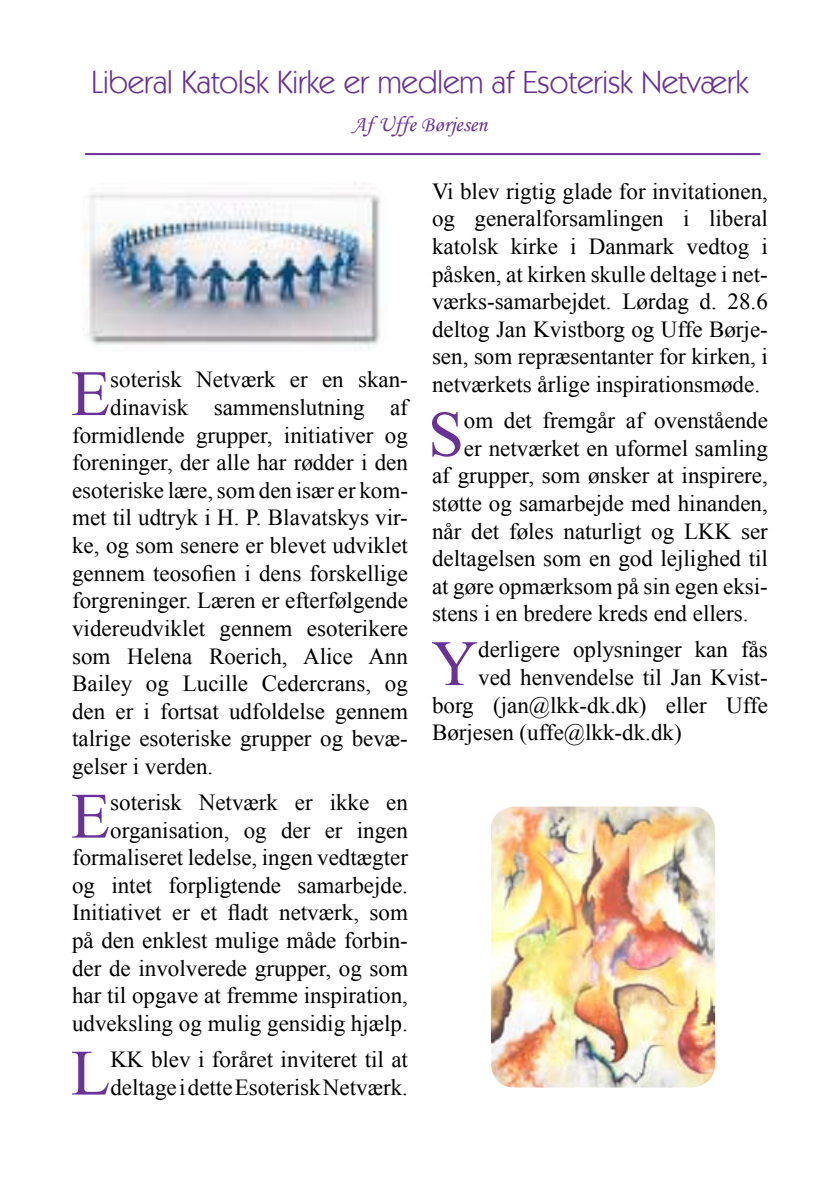
<style>
.page{position:relative;width:840px;height:1185px;background:#fff}
.page>*{position:absolute;margin:0;border:0;box-sizing:border-box;transform-origin:0 0}
.t1{font:64.6px "Times New Roman";color:#683297}
.t2{font:32px "Kabel IT Cby BT";color:#683297}
.t3{font:23px/27.6px "Times New Roman";color:#000;text-align:right}
.t4{font:22px "Monotype Corsiva";color:#683297}
</style>
<div class="page">
<hr style="left:85px;top:153px;width:675px;height:2px;background:#683297">
<img style="left:82px;top:182px;width:299px;height:167px">
<img style="left:490px;top:806px;width:224px;height:281px">
<h2 class="t2" style="left:91px;top:63px;width:658px">Liberal Katolsk Kirke er medlem af Esoterisk Netværk</h2>
<p class="t4" style="left:352px;top:111px;width:136px">Af Uffe Børjesen</p>
<h1 class="t1" style="left:71px;top:350px;width:41px">E</h1>
<p class="t3" style="left:110px;top:366px;width:299px">soterisk Netværk er en skan-</p>
<p class="t3" style="left:110px;top:393px;width:299px">dinavisk sammenslutning af</p>
<p class="t3" style="left:72px;top:421px;width:337px">formidlende grupper, initiativer og</p>
<p class="t3" style="left:72px;top:448px;width:337px">foreninger, der alle har rødder i den</p>
<p class="t3" style="left:72px;top:476px;width:337px">esoteriske lære, som den især er kom-</p>
<p class="t3" style="left:72px;top:504px;width:337px">met til udtryk i H. P. Blavatskys vir-</p>
<p class="t3" style="left:72px;top:531px;width:337px">ke, og som senere er blevet udviklet</p>
<p class="t3" style="left:72px;top:559px;width:337px">gennem teosofien i dens forskellige</p>
<p class="t3" style="left:72px;top:586px;width:337px">forgreninger. Læren er efterfølgende</p>
<p class="t3" style="left:72px;top:614px;width:337px">videreudviklet gennem esoterikere</p>
<p class="t3" style="left:72px;top:642px;width:337px">som Helena Roerich, Alice Ann</p>
<p class="t3" style="left:72px;top:669px;width:337px">Bailey og Lucille Cedercrans, og</p>
<p class="t3" style="left:72px;top:697px;width:337px">den er i fortsat udfoldelse gennem</p>
<p class="t3" style="left:72px;top:724px;width:337px">talrige esoteriske grupper og bevæ-</p>
<p class="t3" style="left:72px;top:752px;width:143px">gelser i verden.</p>
<h1 class="t1" style="left:71px;top:772px;width:41px">E</h1>
<p class="t3" style="left:72px;top:788px;width:337px">soterisk Netværk er ikke en organisation, og der er ingen formaliseret ledelse, ingen vedtægter og intet forpligtende samarbejde.<br>Initiativet er et fladt netværk, som på den enklest mulige måde forbin&shy;der de involverede grupper, og som har til opgave at fremme inspiration, udveksling og mulig gensidig hjælp.</p>
<h1 class="t1" style="left:71px;top:1029px;width:41px">L</h1>
<p class="t3" style="left:110px;top:1045px;width:299px;text-align:left">KK blev i foråret inviteret til at deltage i dette Esoterisk Netværk.</p>
<p class="t3" style="left:432px;top:177px;width:337px;text-align:justify">Vi blev rigtig glade for invitationen, og generalforsamlingen i liberal katolsk kirke i Danmark vedtog i påsken, at kirken skulle deltage i net&shy;værks-samarbejdet. Lørdag d. 28.6 deltog Jan Kvistborg og Uffe Børje&shy;sen, som repræsentanter for kirken, i netværkets årlige inspirationsmøde.</p>
<h1 class="t1" style="left:427px;top:391px;width:37px">S</h1>
<p class="t3" style="left:463px;top:406px;width:305px">om det fremgår af ovenstående</p>
<p class="t3" style="left:463px;top:434px;width:305px">er netværket en uformel samling</p>
<p class="t3" style="left:432px;top:461px;width:337px">af grupper, som ønsker at inspirere,</p>
<p class="t3" style="left:432px;top:489px;width:337px">støtte og samarbejde med hinanden,</p>
<p class="t3" style="left:432px;top:517px;width:337px">når det føles naturligt og LKK ser</p>
<p class="t3" style="left:432px;top:544px;width:337px">deltagelsen som en god lejlighed til</p>
<p class="t3" style="left:432px;top:572px;width:337px">at gøre opmærksom på sin egen eksi-</p>
<p class="t3" style="left:432px;top:599px;width:318px">stens i en bredere kreds end ellers.</p>
<h1 class="t1" style="left:431px;top:620px;width:48px">Y</h1>
<p class="t3" style="left:478px;top:636px;width:291px">derligere oplysninger kan fås</p>
<p class="t3" style="left:478px;top:663px;width:291px">ved henvendelse til Jan Kvist-</p>
<p class="t3" style="left:432px;top:691px;width:337px">borg (jan@lkk-dk.dk) eller Uffe</p>
<p class="t3" style="left:432px;top:718px;width:251px">Børjesen (uffe@lkk-dk.dk)</p>
</div>
